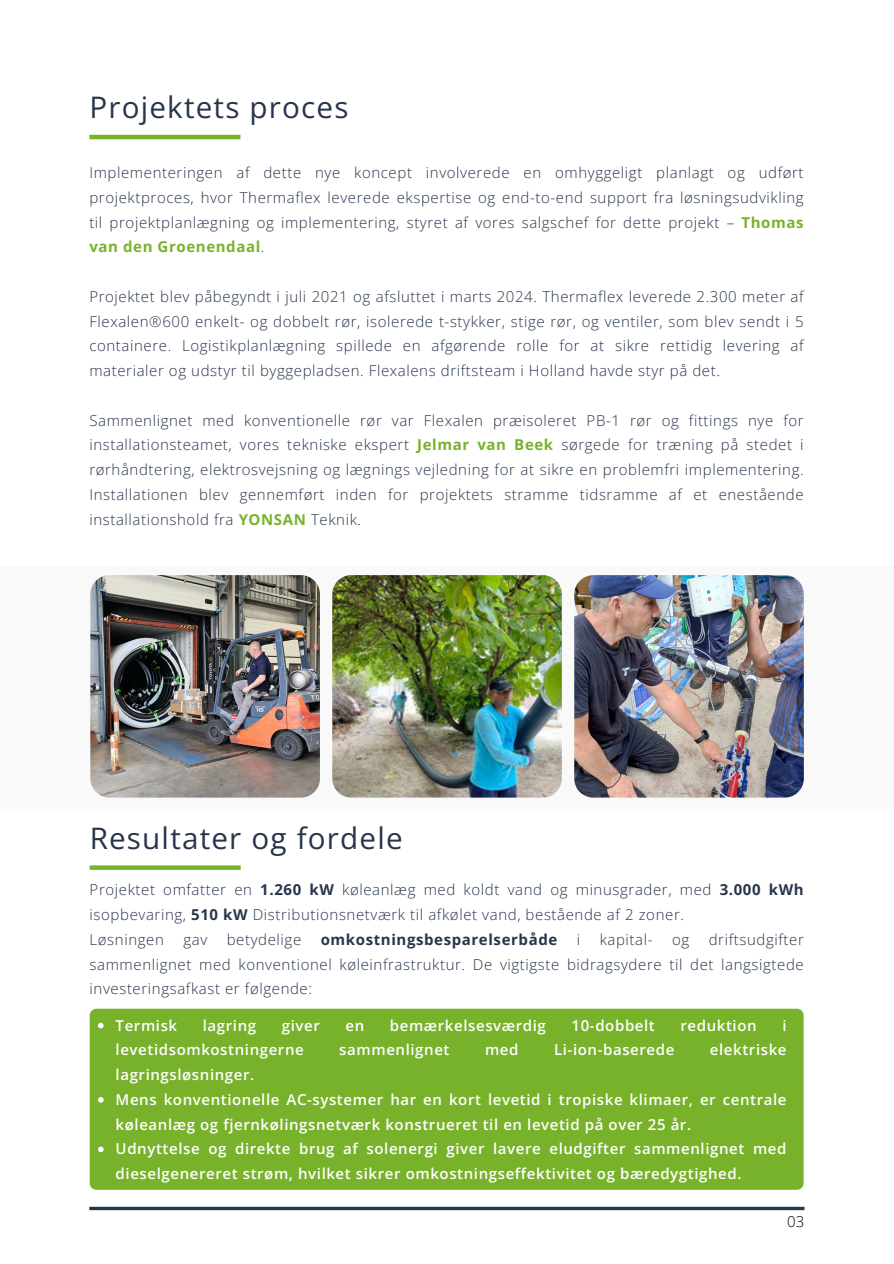
<style>
.page{position:relative;width:894px;height:1264px;background:#fff}
.page>*{position:absolute;margin:0;border:0;box-sizing:border-box;transform-origin:0 0}
.t1{font:29.7px "Open Sans";letter-spacing:.04em;color:#27354c}
.t2{font:300 15px/24.8px "Open Sans";letter-spacing:.04em;color:#27354c;text-align:justify}
.t3{font:600 15px/24.8px "Open Sans";letter-spacing:.04em;color:#fff}
.t4{font:700 15px "Open Sans";letter-spacing:.04em;color:#27354c}
.t5{font:300 15px "Open Sans";color:#000}
.s1{font-weight:700;color:#78b22b}
.s2{font-weight:700}
</style>
<div class="page">
<hr style="left:89px;top:135px;width:151px;height:4px;background:#78b22b">
<div style="left:0;top:566px;width:893px;height:242px;background:#f9f9f9"></div>
<svg style="left:90px;top:865px;width:151px;height:4px"></svg>
<div style="left:90px;top:1008px;width:713px;height:181px;background:#78b22b"></div>
<svg style="left:98px;top:1022px;width:6px;height:6px"></svg>
<svg style="left:98px;top:1097px;width:6px;height:5px"></svg>
<svg style="left:98px;top:1146px;width:6px;height:6px"></svg>
<img style="left:90px;top:575px;width:230px;height:222px;border-radius:19px">
<img style="left:332px;top:575px;width:229px;height:222px;border-radius:19px">
<img style="left:574px;top:575px;width:229px;height:222px;border-radius:19px">
<svg style="left:89px;top:1206px;width:715px;height:4px;background:#515d6f"></svg>
<p class="t1" style="left:89px;top:86px;width:260px">Projektets proces</p>
<p class="t2" style="left:89px;top:160px;width:715px">Implementeringen af dette nye koncept involverede en omhyggeligt planlagt og udført projektproces, hvor Thermaflex leverede ekspertise og end-to-end support fra løsningsudvikling til projektplanlægning og implementering, styret af vores salgschef for dette projekt – <span class="s1">Thomas van den Groenendaal</span>.</p>
<p class="t2" style="left:89px;top:283px;width:715px">Projektet blev påbegyndt i juli 2021 og afsluttet i marts 2024. Thermaflex leverede 2.300 meter af Flexalen®600 enkelt- og dobbelt rør, isolerede t-stykker, stige rør, og ventiler, som blev sendt i 5 containere. Logistikplanlægning spillede en afgørende rolle for at sikre rettidig levering af materialer og udstyr til byggepladsen. Flexalens driftsteam i Holland havde styr på det.</p>
<p class="t2" style="left:89px;top:407px;width:715px">Sammenlignet med konventionelle rør var Flexalen præisoleret PB-1 rør og fittings nye for installationsteamet, vores tekniske ekspert <span class="s1">Jelmar van Beek</span> sørgede for træning på stedet i rørhåndtering, elektrosvejsning og lægnings vejledning for at sikre en problemfri implementering.<br>Installationen blev gennemført inden for projektets stramme tidsramme af et enestående installationshold fra <span class="s1">YONSAN</span> Teknik.</p>
<p class="t1" style="left:90px;top:816px;width:314px">Resultater og fordele</p>
<h1 class="t2" style="left:90px;top:877px;width:715px">Projektet omfatter en <span class="s2">1.260 kW</span> køleanlæg med koldt vand og minusgrader, med <span class="s2">3.000 kWh </span>isopbevaring, <span class="s2">510 kW</span> Distributionsnetværk til afkølet vand, bestående af 2 zoner.</h1>
<p class="t2" style="left:90px;top:926px;width:76px">Løsningen</p>
<p class="t2" style="left:183px;top:926px;width:25px">gav</p>
<p class="t2" style="left:227px;top:926px;width:76px">betydelige</p>
<p class="t4" style="left:320px;top:928px;width:238px">omkostningsbesparelserbåde</p>
<p class="t2" style="left:576px;top:926px;width:5px">i</p>
<p class="t2" style="left:599px;top:926px;width:54px">kapital-</p>
<p class="t2" style="left:672px;top:926px;width:19px">og</p>
<p class="t2" style="left:90px;top:926px;width:715px;text-indent:619px">driftsudgifter sammenlignet med konventionel køleinfrastruktur. De vigtigste bidragsydere til det langsigtede investeringsafkast er følgende:</p>
<h1 class="t3" style="left:116px;top:1012px;width:63px">Termisk</h1>
<h1 class="t3" style="left:203px;top:1012px;width:55px">lagring</h1>
<h1 class="t3" style="left:282px;top:1012px;width:40px">giver</h1>
<h1 class="t3" style="left:345px;top:1012px;width:20px">en</h1>
<h1 class="t3" style="left:390px;top:1012px;width:157px">bemærkelsesværdig</h1>
<h1 class="t3" style="left:571px;top:1012px;width:85px">10-dobbelt</h1>
<h1 class="t3" style="left:680px;top:1012px;width:78px">reduktion</h1>
<h1 class="t3" style="left:782px;top:1012px;width:6px">i</h1>
<h1 class="t3" style="left:116px;top:1037px;width:190px">levetidsomkostningerne</h1>
<h1 class="t3" style="left:339px;top:1037px;width:112px">sammenlignet</h1>
<h1 class="t3" style="left:485px;top:1037px;width:35px">med</h1>
<h1 class="t3" style="left:554px;top:1037px;width:122px">Li-ion-baserede</h1>
<h1 class="t3" style="left:709px;top:1037px;width:78px">elektriske</h1>
<h1 class="t3" style="left:116px;top:1061px;width:140px">lagringsløsninger.</h1>
<p class="t3" style="left:116px;top:1086px;width:672px">Mens konventionelle AC-systemer har en kort levetid i tropiske klimaer, er centrale køleanlæg og fjernkølingsnetværk konstrueret til en levetid på over 25 år.</p>
<p class="t3" style="left:116px;top:1136px;width:672px">Udnyttelse og direkte brug af solenergi giver lavere eludgifter sammenlignet med dieselgenereret strøm, hvilket sikrer omkostningseffektivitet og bæredygtighed.</p>
<p class="t5" style="left:787px;top:1210px;width:19px">03</p>
</div>
